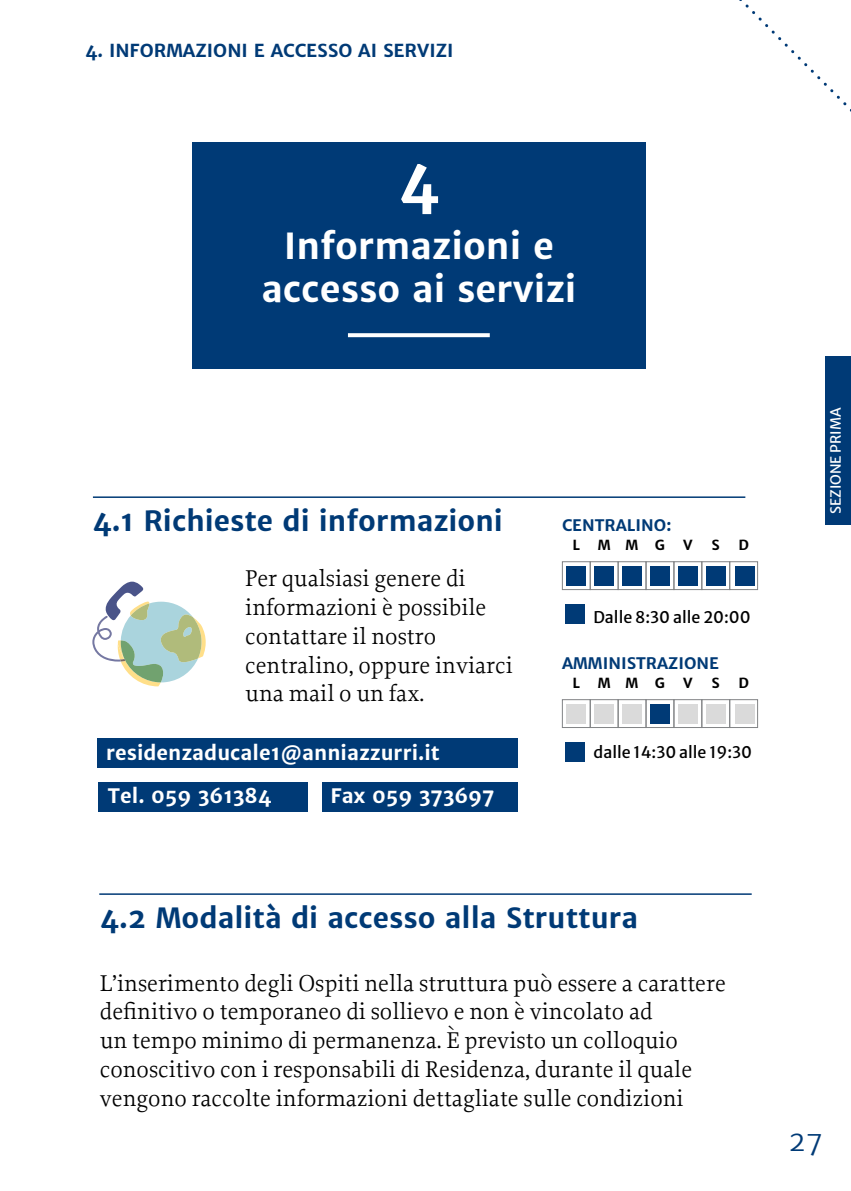
<style>
.page{position:relative;width:851px;height:1191px;background:#fff}
.page>*{position:absolute;margin:0;border:0;box-sizing:border-box;transform-origin:0 0}
.t1{font:60px "Merriweather Sans Bold 2";color:#fff}
.t2{font:36px/43.2px "Merriweather Sans Bold 2";color:#fff;text-align:center}
.t3{font:28px "Merriweather Sans Bold 2";color:#003a76}
.t4{font:300 28px "Merriweather Sans";color:#003a76}
.t5{font:24px/28.8px "Proforma";color:#000}
.t6{font:20px "Merriweather Sans Bold 2";color:#fff}
.t7{font:18px "Merriweather Sans Bold 2";color:#003a76}
.t8{font:16px "Merriweather Sans";color:#000}
.t9{font:16px "Merriweather Sans Bold 2";color:#003a76}
.t10{font:14px "Merriweather Sans Bold 2";letter-spacing:1.12em;color:#000}
.t11{font:14px "Merriweather Sans";color:#fff}
</style>
<div class="page">
<svg style="left:739px;top:0;width:112px;height:112px"></svg>
<div style="left:824px;top:356px;width:26px;height:168px;background:#003a76"></div>
<div style="left:192px;top:142px;width:453px;height:227px;background:#003a76"></div>
<svg style="left:348px;top:333px;width:141px;height:4px"></svg>
<hr style="left:99px;top:893px;width:652px;height:2px;background:#003a76">
<hr style="left:93px;top:496px;width:652px;height:2px;background:#003a76">
<svg style="left:92px;top:581px;width:114px;height:105px"></svg>
<div style="left:323px;top:781px;width:195px;height:30px;background:#003a76"></div>
<div style="left:98px;top:738px;width:420px;height:30px;background:#003a76"></div>
<div style="left:562px;top:561px;width:28px;height:29px;border:1px solid #818385"></div>
<div style="left:590px;top:561px;width:28px;height:29px;border:1px solid #818385"></div>
<div style="left:617px;top:561px;width:29px;height:29px;border:1px solid #818385"></div>
<div style="left:645px;top:561px;width:29px;height:29px;border:1px solid #818385"></div>
<div style="left:673px;top:561px;width:29px;height:29px;border:1px solid #818385"></div>
<div style="left:701px;top:561px;width:28px;height:29px;border:1px solid #818385"></div>
<div style="left:729px;top:561px;width:28px;height:29px;border:1px solid #818385"></div>
<div style="left:566px;top:566px;width:20px;height:19px;background:#003a76"></div>
<div style="left:565px;top:604px;width:19px;height:20px;background:#003a76"></div>
<div style="left:594px;top:566px;width:20px;height:19px;background:#003a76"></div>
<div style="left:622px;top:566px;width:20px;height:19px;background:#003a76"></div>
<div style="left:650px;top:566px;width:19px;height:19px;background:#003a76"></div>
<div style="left:677px;top:566px;width:20px;height:19px;background:#003a76"></div>
<div style="left:562px;top:699px;width:28px;height:29px;border:1px solid #818385"></div>
<div style="left:590px;top:699px;width:28px;height:29px;border:1px solid #818385"></div>
<div style="left:617px;top:699px;width:29px;height:29px;border:1px solid #818385"></div>
<div style="left:645px;top:699px;width:29px;height:29px;border:1px solid #818385"></div>
<div style="left:673px;top:699px;width:29px;height:29px;border:1px solid #818385"></div>
<div style="left:701px;top:699px;width:28px;height:29px;border:1px solid #818385"></div>
<div style="left:729px;top:699px;width:28px;height:29px;border:1px solid #818385"></div>
<div style="left:566px;top:703px;width:20px;height:20px;background:#dadada"></div>
<div style="left:565px;top:742px;width:19px;height:20px;background:#003a76"></div>
<div style="left:594px;top:703px;width:20px;height:20px;background:#dadada"></div>
<div style="left:622px;top:703px;width:20px;height:20px;background:#dadada"></div>
<div style="left:650px;top:703px;width:19px;height:20px;background:#003a76"></div>
<div style="left:677px;top:703px;width:20px;height:20px;background:#dadada"></div>
<div style="left:706px;top:703px;width:20px;height:20px;background:#dadada"></div>
<div style="left:734px;top:703px;width:20px;height:20px;background:#dadada"></div>
<div style="left:98px;top:781px;width:209px;height:30px;background:#003a76"></div>
<div style="left:706px;top:566px;width:20px;height:19px;background:#003a76"></div>
<div style="left:734px;top:566px;width:20px;height:19px;background:#003a76"></div>
<p class="t7" style="left:85px;top:38px;width:370px">4. INFORMAZIONI E ACCESSO AI SERVIZI</p>
<h1 class="t1" style="left:398px;top:142px;width:43px">4</h1>
<h2 class="t2" style="left:261px;top:224px;width:316px">Informazioni e accesso ai servizi</h2>
<p class="t3" style="left:92px;top:502px;width:412px">4.1 Richieste di informazioni</p>
<p class="t5" style="left:245px;top:563px;width:269px">Per qualsiasi genere di informazioni è possibile contattare il nostro centralino, oppure inviarci una mail o un fax.</p>
<p class="t6" style="left:106px;top:740px;width:335px">residenzaducale1@anniazzurri.it</p>
<p class="t6" style="left:108px;top:783px;width:165px">Tel. 059 361384</p>
<p class="t6" style="left:330px;top:783px;width:166px">Fax 059 373697</p>
<p class="t9" style="left:562px;top:514px;width:111px">CENTRALINO:</p>
<p class="t10" style="left:572px;top:536px;width:9px">L</p>
<p class="t10" style="left:597px;top:536px;width:69px">MMG</p>
<p class="t10" style="left:683px;top:536px;width:11px">V</p>
<p class="t10" style="left:711px;top:536px;width:10px">S</p>
<p class="t10" style="left:738px;top:536px;width:12px">D</p>
<p class="t8" style="left:593px;top:603px;width:159px">Dalle 8:30 alle 20:00</p>
<p class="t9" style="left:562px;top:652px;width:158px">AMMINISTRAZIONE</p>
<p class="t10" style="left:572px;top:674px;width:9px">L</p>
<p class="t10" style="left:597px;top:674px;width:69px">MMG</p>
<p class="t10" style="left:683px;top:674px;width:11px">V</p>
<p class="t10" style="left:711px;top:674px;width:10px">S</p>
<p class="t10" style="left:738px;top:674px;width:12px">D</p>
<p class="t8" style="left:593px;top:738px;width:160px">dalle 14:30 alle 19:30</p>
<p class="t3" style="left:100px;top:899px;width:539px">4.2 Modalità di accesso alla Struttura</p>
<p class="t5" style="left:100px;top:968px;width:627px">L’inserimento degli Ospiti nella struttura può essere a carattere definitivo o temporaneo di sollievo e non è vincolato ad<br>un tempo minimo di permanenza. È previsto un colloquio conoscitivo con i responsabili di Residenza, durante il quale vengono raccolte informazioni dettagliate sulle condizioni</p>
<p class="t11" style="left:823px;top:514px;width:108px;rotate:-90deg">SEZIONE PRIMA</p>
<p class="t4" style="left:788px;top:1123px;width:36px">27</p>
</div>
